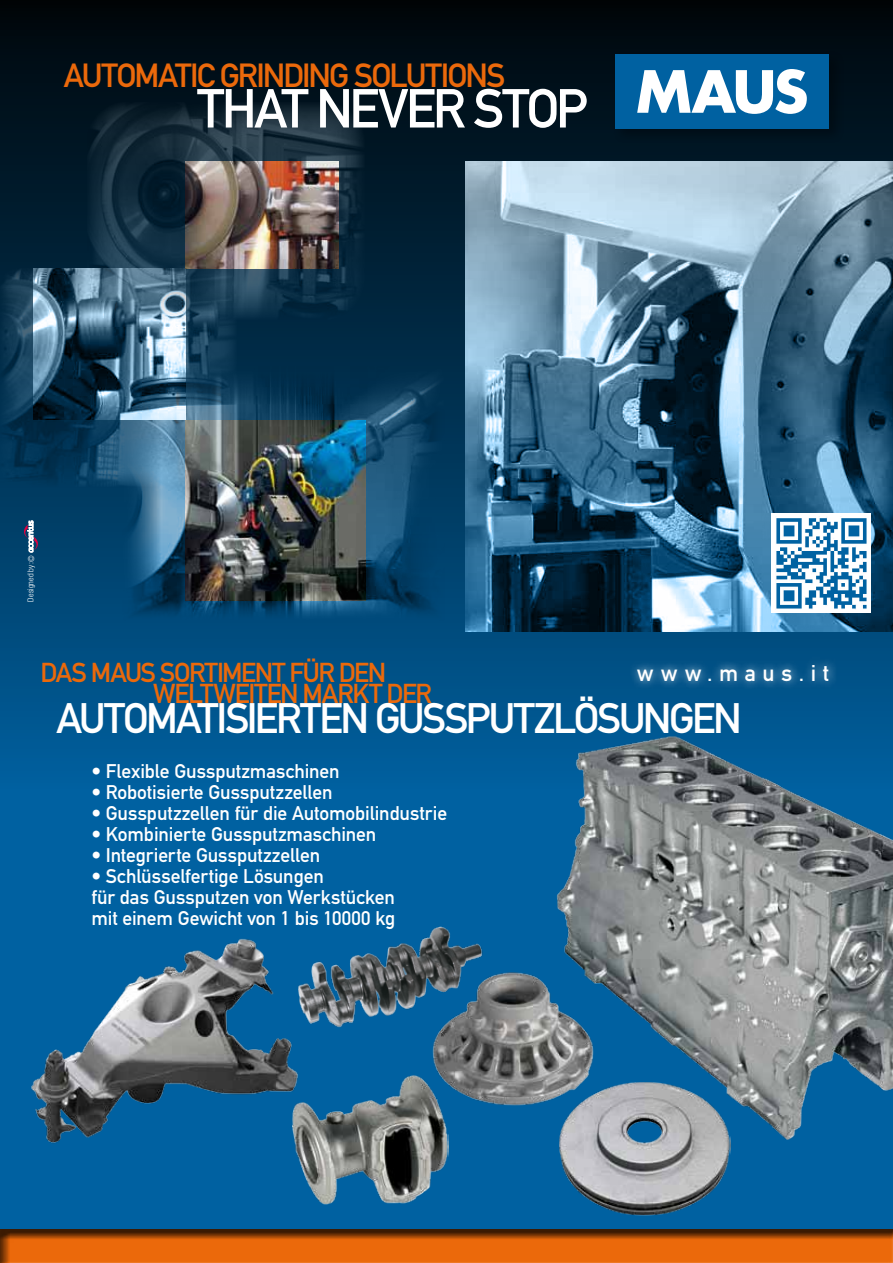
<style>
.page{position:relative;width:893px;height:1263px;background:#0061a1}
.page>*{position:absolute;margin:0;border:0;box-sizing:border-box;transform-origin:0 0}
.t1{font:54px "DIN Mittelschrift";letter-spacing:-.05em;color:#fff}
.t2{font:42px "DIN Mittelschrift";letter-spacing:-.055em;color:#fff}
.t3{font:33px "DIN Mittelschrift";letter-spacing:-.06em;color:#eb690b}
.t4{font:27px/21px "DIN Mittelschrift";letter-spacing:-.05em;color:#eb690b}
.t5{font:22.5px "DIN Mittelschrift";letter-spacing:.3em;color:#fff}
.t6{font:19.5px/21px "DIN Mittelschrift";letter-spacing:-.005em;color:#fff}
.t7{font:300 condensed 8.25px "Helvetica Neue";letter-spacing:.015em;color:#fff}
</style>
<div class="page">
<div style="left:0;top:0;width:893px;height:792px;background:linear-gradient(to bottom,#000507,#005e9b)"></div>
<img style="left:466px;top:162px;width:427px;height:469px">
<img style="left:118px;top:363px;width:331px;height:259px">
<img style="left:185px;top:420px;width:180px;height:180px">
<img style="left:0;top:268px;width:236px;height:218px">
<img style="left:33px;top:268px;width:152px;height:152px">
<img style="left:87px;top:102px;width:278px;height:218px">
<img style="left:185px;top:162px;width:153px;height:106px">
<div style="left:612px;top:51px;width:232px;height:93px;background:#00101a"></div>
<div style="left:615px;top:54px;width:214px;height:75px;background:#0061a1"></div>
<svg style="left:637px;top:69px;width:170px;height:45px"></svg>
<div style="left:0;top:1227px;width:893px;height:36px;background:#000;opacity:.75"></div>
<svg style="left:24px;top:520px;width:14px;height:32px"></svg>
<div style="left:772px;top:513px;width:99px;height:99px;background:#fff"></div>
<img style="left:776px;top:516px;width:91px;height:93px">
<img style="left:555px;top:735px;width:338px;height:405px">
<img style="left:296px;top:1075px;width:153px;height:130px">
<img style="left:429px;top:967px;width:167px;height:141px">
<img style="left:303px;top:926px;width:187px;height:130px">
<img style="left:31px;top:938px;width:272px;height:215px">
<img style="left:558px;top:1082px;width:173px;height:134px">
<div style="left:629px;top:656px;width:209px;height:34px;background:#fff;opacity:.75"></div>
<h3 class="t3" style="left:64px;top:56px;width:443px">AUTOMATIC GRINDING SOLUTIONS</h3>
<h1 class="t1" style="left:197px;top:77px;width:392px">THAT NEVER STOP</h1>
<p class="t7" style="left:26px;top:602px;width:48px;rotate:-90deg">Designed by:©</p>
<h3 class="t4" style="left:153px;top:662px;width:280px;text-indent:-113px">DAS MAUS SORTIMENT FÜR DEN<br>WELTWEITEN MARKT DER</h3>
<p class="t5" style="left:637px;top:660px;width:193px">www.maus.it</p>
<h2 class="t2" style="left:56px;top:693px;width:687px">AUTOMATISIERTEN GUSSPUTZLÖSUNGEN</h2>
<p class="t6" style="left:91px;top:761px;width:250px">• Flexible Gussputzmaschinen</p>
<p class="t6" style="left:91px;top:782px;width:243px">• Robotisierte Gussputzzellen</p>
<p class="t6" style="left:91px;top:803px;width:357px">• Gussputzzellen für die Automobilindustrie</p>
<p class="t6" style="left:91px;top:824px;width:286px">• Kombinierte Gussputzmaschinen</p>
<p class="t6" style="left:91px;top:845px;width:230px">• Integrierte Gussputzzellen</p>
<p class="t6" style="left:91px;top:866px;width:305px">• Schlüsselfertige Lösungen<br>für das Gussputzen von Werkstücken mit einem Gewicht von 1 bis 10000 kg</p>
</div>
